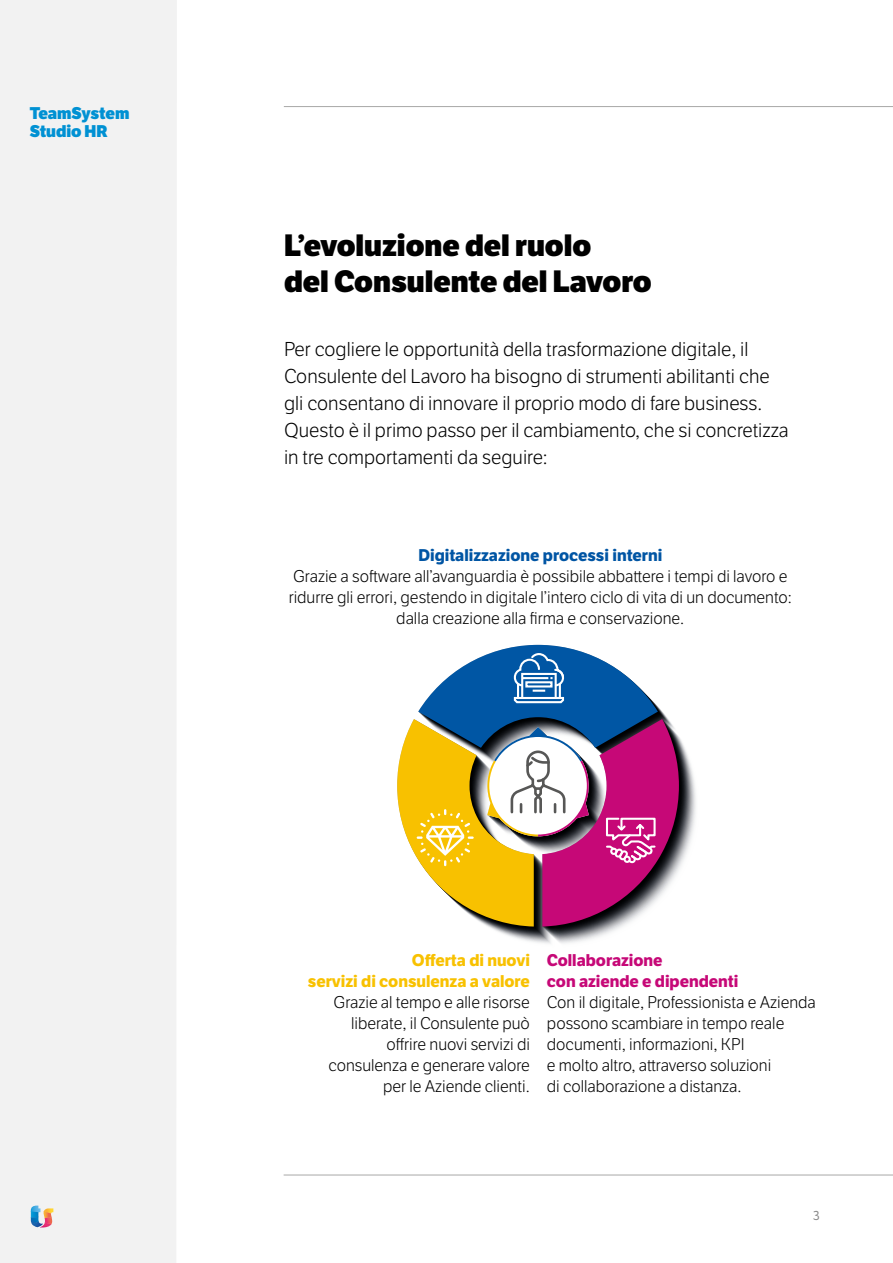
<style>
.page{position:relative;width:893px;height:1263px;background:#fff}
.page>*{position:absolute;margin:0;border:0;box-sizing:border-box;transform-origin:0 0}
.t1{font:800 30px/36px "LFT Etica";color:#000}
.t2{font:300 19.5px/27px "LFT Etica";color:#000}
.t3{font:300 16.5px/21px "LFT Etica";color:#000;text-align:center}
.t4{font:700 16.5px/21px "LFT Etica";color:#f8c100;text-align:right}
.t5{font:700 16.5px/21px "LFT Etica";color:#c60877}
.t6{font:700 16.5px "LFT Etica";color:#0055a4}
.t7{font:800 16.5px/18px "LFT Etica";color:#0091d3}
.t8{font:12.75px "LFT Etica";color:#878787}
</style>
<div class="page">
<div style="left:0;top:0;width:177px;height:1263px;background:#f2f2f2"></div>
<hr style="left:284px;top:106px;width:609px;height:1px;background:#a8a8a7">
<hr style="left:284px;top:1175px;width:609px;height:1px;background:#a8a8a7">
<svg style="left:397px;top:645px;width:299px;height:299px"></svg>
<svg style="left:31px;top:1205px;width:22px;height:22px"></svg>
<p class="t7" style="left:30px;top:105px;width:101px">TeamSystem<br>Studio HR</p>
<h1 class="t1" style="left:284px;top:227px;width:369px">L’evoluzione del ruolo<br>del Consulente del Lavoro</h1>
<p class="t2" style="left:284px;top:336px;width:506px">Per cogliere le opportunità della trasformazione digitale, il Consulente del Lavoro ha bisogno di strumenti abilitanti che gli consentano di innovare il proprio modo di fare business.<br>Questo è il primo passo per il cambiamento, che si concretizza in tre comportamenti da seguire:</p>
<p class="t6" style="left:418px;top:545px;width:245px">Digitalizzazione processi interni</p>
<p class="t3" style="left:289px;top:566px;width:505px">Grazie a software all’avanguardia è possibile abbattere i tempi di lavoro e ridurre gli errori, gestendo in digitale l’intero ciclo di vita di un documento: dalla creazione alla firma e conservazione.</p>
<p class="t4" style="left:308px;top:949px;width:224px">Offerta di nuovi<br>servizi di consulenza a valore</p>
<p class="t3" style="left:328px;top:992px;width:203px;text-align:right">Grazie al tempo e alle risorse liberate, il Consulente può offrire nuovi servizi di consulenza e generare valore per le Aziende clienti.</p>
<p class="t5" style="left:547px;top:949px;width:193px">Collaborazione<br>con aziende e dipendenti</p>
<p class="t3" style="left:547px;top:992px;width:270px;text-align:left">Con il digitale, Professionista e Azienda possono scambiare in tempo reale documenti, informazioni, KPI<br>e molto altro, attraverso soluzioni<br>di collaborazione a distanza.</p>
<p class="t8" style="left:813px;top:1208px;width:8px">3</p>
</div>
